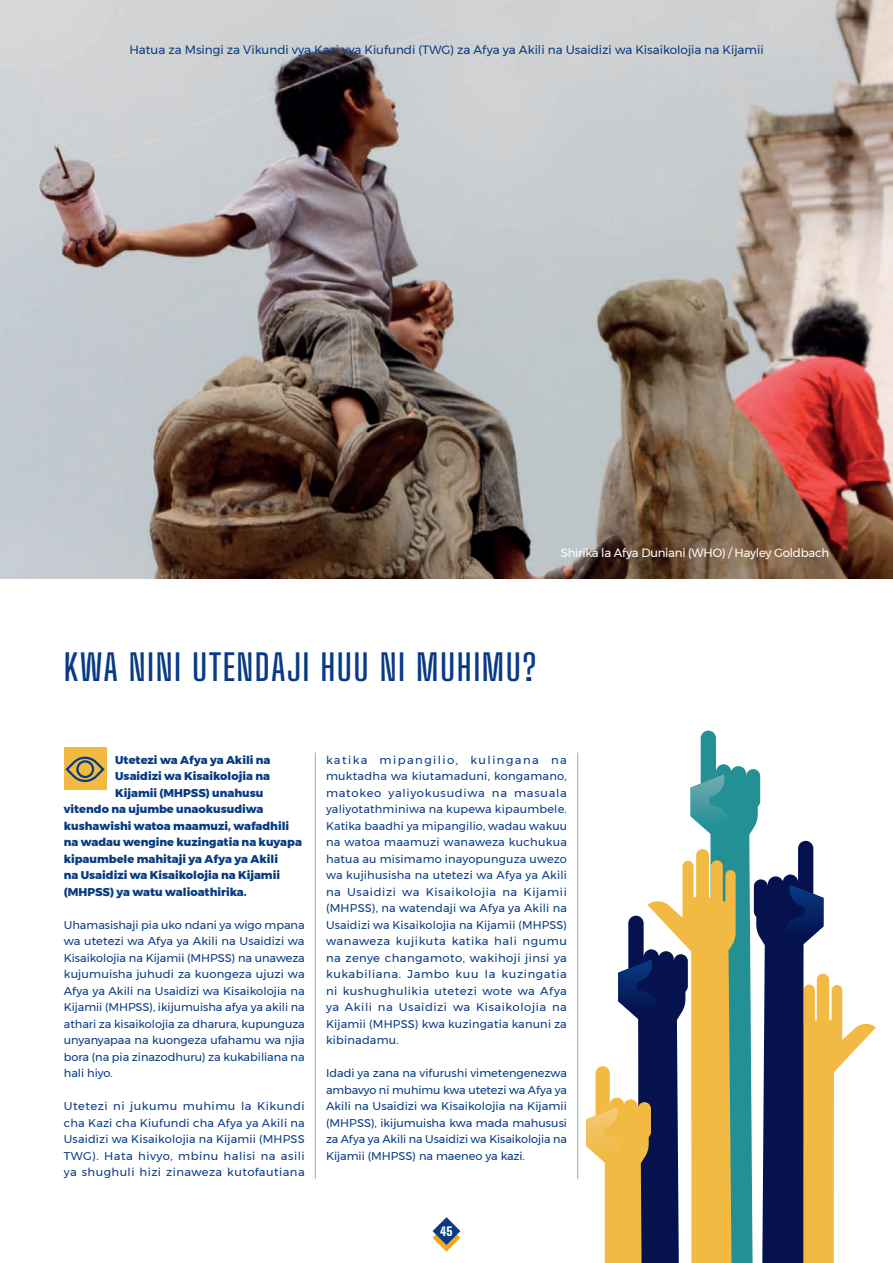
<style>
.page{position:relative;width:893px;height:1263px;background:#fff}
.page>*{position:absolute;margin:0;border:0;box-sizing:border-box;transform-origin:0 0}
.t1{font:600 36px "Big Shoulders Display";letter-spacing:.04em;color:#083b83;scale:1.05 1}
.t2{font:12px "Montserrat";color:#083b83}
.t3{font:12px "Montserrat";letter-spacing:-.02em;color:#fff}
.t4{font:900 12px "Big Shoulders Display";color:#fff}
.t5{font:11.25px/16.5px "Montserrat";color:#083b83;text-align:justify}
.t6{font:800 11.25px "Montserrat";color:#083b83}
</style>
<div class="page">
<hr style="left:315px;top:753px;width:1px;height:426px;background:#94c7c5">
<hr style="left:577px;top:753px;width:1px;height:426px;background:#94c7c5">
<img style="left:0;top:0;width:893px;height:579px">
<svg style="left:586px;top:731px;width:290px;height:532px"></svg>
<div style="left:64px;top:747px;width:43px;height:43px;background:#f2ba43"></div>
<svg style="left:65px;top:756px;width:40px;height:26px"></svg>
<svg style="left:433px;top:1217px;width:27px;height:35px"></svg>
<p class="t2" style="left:129px;top:41px;width:636px">Hatua za Msingi za Vikundi vya Kazi vya Kiufundi (TWG) za Afya ya Akili na Usaidizi wa Kisaikolojia na Kijamii</p>
<p class="t3" style="left:561px;top:544px;width:270px">Shirika la Afya Duniani (WHO) / Hayley Goldbach</p>
<p class="t1" style="left:64px;top:644px;width:452px">KWA NINI UTENDAJI HUU NI MUHIMU?</p>
<p class="t6" style="left:115px;top:750px;width:157px">Utetezi wa Afya ya Akili na</p>
<p class="t6" style="left:115px;top:767px;width:156px">Usaidizi wa Kisaikolojia na</p>
<p class="t6" style="left:115px;top:783px;width:150px">Kijamii (MHPSS) unahusu</p>
<p class="t6" style="left:64px;top:800px;width:201px">vitendo na ujumbe unaokusudiwa</p>
<p class="t6" style="left:64px;top:816px;width:227px">kushawishi watoa maamuzi, wafadhili</p>
<p class="t6" style="left:64px;top:833px;width:240px">na wadau wengine kuzingatia na kuyapa</p>
<p class="t6" style="left:64px;top:849px;width:216px">kipaumbele mahitaji ya Afya ya Akili</p>
<p class="t6" style="left:64px;top:866px;width:218px">na Usaidizi wa Kisaikolojia na Kijamii</p>
<p class="t6" style="left:64px;top:882px;width:184px">(MHPSS) ya watu walioathirika.</p>
<p class="t5" style="left:64px;top:916px;width:243px">Uhamasishaji pia uko ndani ya wigo mpana wa utetezi wa Afya ya Akili na Usaidizi wa Kisaikolojia na Kijamii (MHPSS) na unaweza kujumuisha juhudi za kuongeza ujuzi wa Afya ya Akili na Usaidizi wa Kisaikolojia na Kijamii (MHPSS), ikijumuisha afya ya akili na athari za kisaikolojia za dharura, kupunguza unyanyapaa na kuongeza ufahamu wa njia bora (na pia zinazodhuru) za kukabiliana na hali hiyo.</p>
<p class="t5" style="left:64px;top:1098px;width:242px">Utetezi ni jukumu muhimu la Kikundi cha Kazi cha Kiufundi cha Afya ya Akili na Usaidizi wa Kisaikolojia na Kijamii (MHPSS TWG). Hata hivyo, mbinu halisi na asili ya shughuli hizi zinaweza kutofautiana</p>
<p class="t5" style="left:326px;top:751px;width:243px">katika mipangilio, kulingana na muktadha wa kiutamaduni, kongamano, matokeo yaliyokusudiwa na masuala yaliyotathminiwa na kupewa kipaumbele.<br>Katika baadhi ya mipangilio, wadau wakuu na watoa maamuzi wanaweza kuchukua hatua au misimamo inayopunguza uwezo wa kujihusisha na utetezi wa Afya ya Akili na Usaidizi wa Kisaikolojia na Kijamii (MHPSS), na watendaji wa Afya ya Akili na Usaidizi wa Kisaikolojia na Kijamii (MHPSS) wanaweza kujikuta katika hali ngumu na zenye changamoto, wakihoji jinsi ya kukabiliana. Jambo kuu la kuzingatia ni kushughulikia utetezi wote wa Afya ya Akili na Usaidizi wa Kisaikolojia na Kijamii (MHPSS) kwa kuzingatia kanuni za kibinadamu.</p>
<p class="t5" style="left:326px;top:1065px;width:243px">Idadi ya zana na vifurushi vimetengenezwa ambavyo ni muhimu kwa utetezi wa Afya ya Akili na Usaidizi wa Kisaikolojia na Kijamii (MHPSS), ikijumuisha kwa mada mahususi za Afya ya Akili na Usaidizi wa Kisaikolojia na Kijamii (MHPSS) na maeneo ya kazi.</p>
<p class="t4" style="left:440px;top:1222px;width:14px">45</p>
</div>
